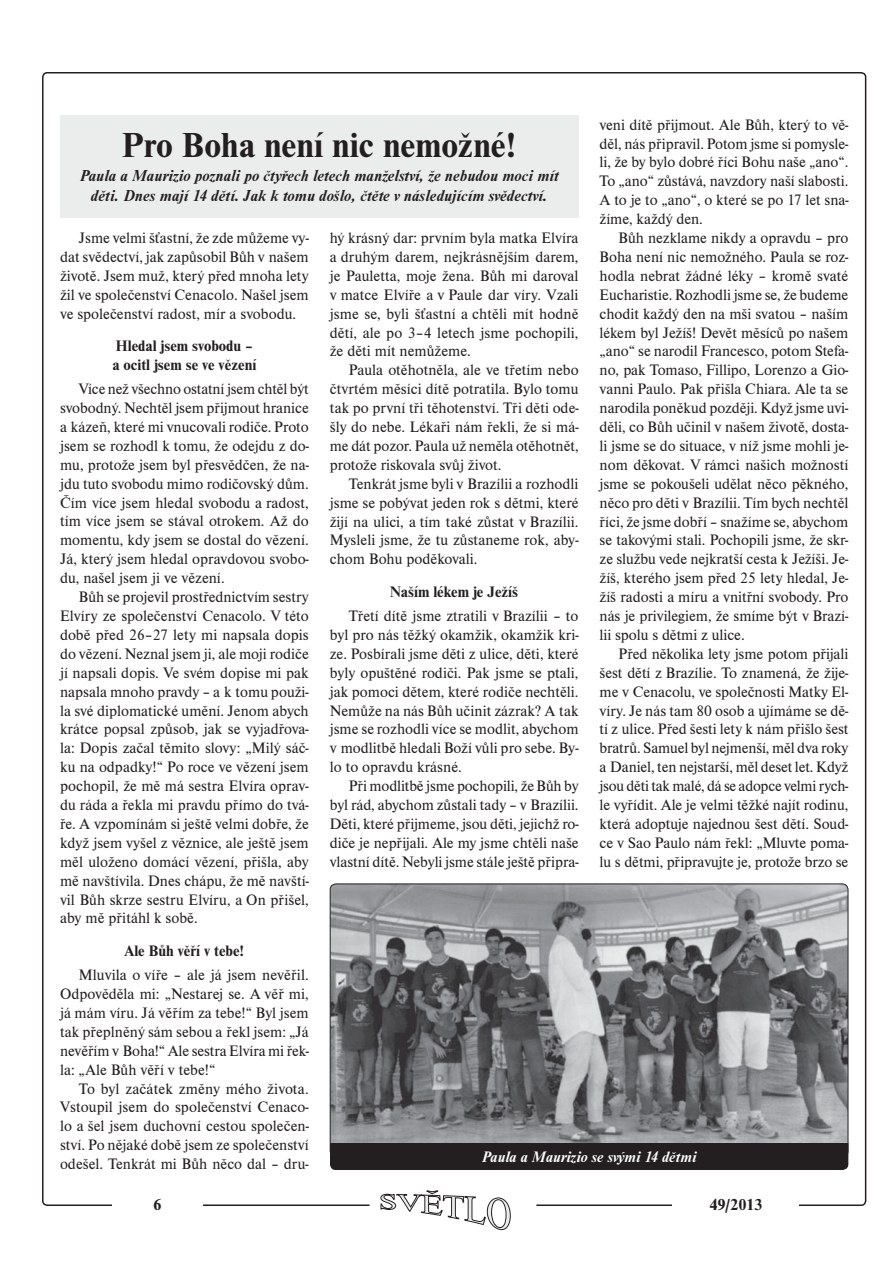
<style>
.page{position:relative;width:893px;height:1263px;background:#fff}
.page>*{position:absolute;margin:0;border:0;box-sizing:border-box;transform-origin:0 0}
.t1{font:700 36px "Nimbus Rom DEE";color:#231f20}
.t2{font:italic 700 16.5px/19.5px "Nimbus Rom DEE";color:#231f20;text-align:center}
.t3{font:700 16.5px "Nimbus Rom DEE";letter-spacing:-.015em;color:#231f20}
.t4{font:15.75px/18.9px "Nimbus Rom DEE";color:#231f20;text-align:justify}
.t5{font:700 15.75px/18.9px "Nimbus Rom DEE";color:#231f20}
.t6{font:italic 700 15.75px "Nimbus Rom DEE";color:#fff}
</style>
<div class="page">
<svg style="left:380px;top:1190px;width:131px;height:41px"></svg>
<div style="left:60px;top:115px;width:518px;height:103px;background:#ebecec"></div>
<img style="left:330px;top:884px;width:518px;height:260px">
<div style="left:330px;top:1144px;width:518px;height:26px;background:#231f20"></div>
<p class="t4" style="left:599px;top:116px;width:250px">veni dítě přijmout. Ale Bůh, který to vě&shy;děl, nás připravil. Potom jsme si pomysle&shy;li, že by bylo dobré říci Bohu naše „ano“.<br>To „ano“ zůstává, navzdory naší slabosti.<br>A to je to „ano“, o které se po 17 let sna&shy;žíme, každý den.</p>
<p class="t4" style="left:599px;top:230px;width:250px;text-indent:19px">Bůh nezklame nikdy a opravdu – pro Boha není nic nemožného. Paula se roz&shy;hodla nebrat žádné léky – kromě svaté Eucharistie. Rozhodli jsme se, že budeme chodit každý den na mši svatou – naším lékem byl Ježíš! Devět měsíců po našem „ano“ se narodil Francesco, potom Stefa&shy;no, pak Tomaso, Fillipo, Lorenzo a Gio&shy;vanni Paulo. Pak přišla Chiara. Ale ta se narodila poněkud později. Když jsme uvi&shy;děli, co Bůh učinil v našem životě, dosta&shy;li jsme se do situace, v níž jsme mohli je&shy;nom děkovat. V rámci našich možností jsme se pokoušeli udělat něco pěkného, něco pro děti v Brazílii. Tím bych nechtěl říci, že jsme dobří – snažíme se, abychom se takovými stali. Pochopili jsme, že skr&shy;ze službu vede nejkratší cesta k Ježíši. Je&shy;žíš, kterého jsem před 25 lety hledal, Je&shy;žíš radosti a míru a vnitřní svobody. Pro nás je privilegiem, že smíme být v Brazí&shy;lii spolu s dětmi z ulice.</p>
<p class="t4" style="left:599px;top:645px;width:250px;text-indent:19px">Před několika lety jsme potom přijali šest dětí z Brazílie. To znamená, že žije&shy;me v Cenacolu, ve společnosti Matky El&shy;víry. Je nás tam 80 osob a ujímáme se dě&shy;tí z ulice. Před šesti lety k nám přišlo šest bratrů. Samuel byl nejmenší, měl dva roky a Daniel, ten nejstarší, měl deset let. Když jsou děti tak malé, dá se adopce velmi rych&shy;le vyřídit. Ale je velmi těžké najít rodinu, která adoptuje najednou šest dětí. Soud&shy;ce v Sao Paulo nám řekl: „Mluvte poma&shy;lu s dětmi, připravujte je, protože brzo se</p>
<h1 class="t1" style="left:122px;top:131px;width:395px">Pro Boha není nic nemožné!</h1>
<p class="t2" style="left:80px;top:167px;width:480px">Paula a Maurizio poznali po čtyřech letech manželství, že nebudou moci mít děti. Dnes mají 14 dětí. Jak k tomu došlo, čtěte v následujícím svědectví.</p>
<p class="t4" style="left:60px;top:230px;width:250px;text-indent:19px">Jsme velmi šťastní, že zde můžeme vy&shy;dat svědectví, jak zapůsobil Bůh v našem životě. Jsem muž, který před mnoha lety žil ve společenství Cenacolo. Našel jsem ve společenství radost, mír a svobodu.</p>
<p class="t5" style="left:112px;top:338px;width:145px">Hledal jsem svobodu – a ocitl jsem se ve vězení</p>
<p class="t4" style="left:60px;top:381px;width:250px;text-indent:19px">Více než všechno ostatní jsem chtěl být svobodný. Nechtěl jsem přijmout hranice a kázeň, které mi vnucovali rodiče. Proto jsem se rozhodl k tomu, že odejdu z do&shy;mu, protože jsem byl přesvědčen, že na&shy;jdu tuto svobodu mimo rodičovský dům.<br>Čím více jsem hledal svobodu a radost, tím více jsem se stával otrokem. Až do momentu, kdy jsem se dostal do vězení.<br>Já, který jsem hledal opravdovou svobo&shy;du, našel jsem ji ve vězení.</p>
<p class="t4" style="left:60px;top:589px;width:250px;text-indent:19px">Bůh se projevil prostřednictvím sestry Elvíry ze společenství Cenacolo. V této době před 26–27 lety mi napsala dopis do vězení. Neznal jsem ji, ale moji rodiče jí napsali dopis. Ve svém dopise mi pak napsala mnoho pravdy – a k tomu použi&shy;la své diplomatické umění. Jenom abych krátce popsal způsob, jak se vyjadřova&shy;la: Dopis začal těmito slovy: „Milý sáč&shy;ku na odpadky!“ Po roce ve vězení jsem pochopil, že mě má sestra Elvíra oprav&shy;du ráda a řekla mi pravdu přímo do tvá&shy;ře. A vzpomínám si ještě velmi dobře, že když jsem vyšel z věznice, ale ještě jsem měl uloženo domácí vězení, přišla, aby mě navštívila. Dnes chápu, že mě navští&shy;vil Bůh skrze sestru Elvíru, a On přišel, aby mě přitáhl k sobě.</p>
<p class="t5" style="left:125px;top:942px;width:121px">Ale Bůh věří v tebe!</p>
<p class="t4" style="left:60px;top:967px;width:250px;text-indent:19px">Mluvila o víře – ale já jsem nevěřil.<br>Odpověděla mi: „Nestarej se. A věř mi, já mám víru. Já věřím za tebe!“ Byl jsem tak přeplněný sám sebou a řekl jsem: „Já nevěřím v Boha!“ Ale sestra Elvíra mi řek&shy;la: „Ale Bůh věří v tebe!“</p>
<p class="t4" style="left:60px;top:1080px;width:250px;text-indent:19px">To byl začátek změny mého života.<br>Vstoupil jsem do společenství Cenaco&shy;lo a šel jsem duchovní cestou společen&shy;ství. Po nějaké době jsem ze společenství odešel. Tenkrát mi Bůh něco dal – dru-</p>
<p class="t4" style="left:330px;top:230px;width:250px">hý krásný dar: prvním byla matka Elvíra a druhým darem, nejkrásnějším darem, je Pauletta, moje žena. Bůh mi daroval v matce Elvíře a v Paule dar víry. Vzali jsme se, byli šťastní a chtěli mít hodně dětí, ale po 3–4 letech jsme pochopili, že děti mít nemůžeme.</p>
<p class="t4" style="left:330px;top:362px;width:250px;text-indent:19px">Paula otěhotněla, ale ve třetím nebo čtvrtém měsíci dítě potratila. Bylo tomu tak po první tři těhotenství. Tři děti ode&shy;šly do nebe. Lékaři nám řekli, že si má&shy;me dát pozor. Paula už neměla otěhotnět, protože riskovala svůj život.</p>
<p class="t4" style="left:330px;top:475px;width:250px;text-indent:19px">Tenkrát jsme byli v Brazílii a rozhodli jsme se pobývat jeden rok s dětmi, které žijí na ulici, a tím také zůstat v Brazílii.<br>Mysleli jsme, že tu zůstaneme rok, aby&shy;chom Bohu poděkovali.</p>
<p class="t5" style="left:390px;top:583px;width:129px">Naším lékem je Ježíš</p>
<p class="t4" style="left:330px;top:608px;width:250px;text-indent:19px">Třetí dítě jsme ztratili v Brazílii – to byl pro nás těžký okamžik, okamžik kri&shy;ze. Posbírali jsme děti z ulice, děti, které byly opuštěné rodiči. Pak jsme se ptali, jak pomoci dětem, které rodiče nechtěli.<br>Nemůže na nás Bůh učinit zázrak? A tak jsme se rozhodli více se modlit, abychom v modlitbě hledali Boží vůli pro sebe. By&shy;lo to opravdu krásné.</p>
<p class="t4" style="left:330px;top:778px;width:250px;text-indent:19px">Při modlitbě jsme pochopili, že Bůh by byl rád, abychom zůstali tady – v Brazílii.<br>Děti, které přijmeme, jsou děti, jejichž ro&shy;diče je nepřijali. Ale my jsme chtěli naše vlastní dítě. Nebyli jsme stále ještě připra-</p>
<p class="t6" style="left:482px;top:1151px;width:216px">Paula a Maurizio se svými 14 dětmi</p>
<p class="t3" style="left:153px;top:1198px;width:10px">6</p>
<p class="t3" style="left:709px;top:1198px;width:54px">49/2013</p>
</div>
